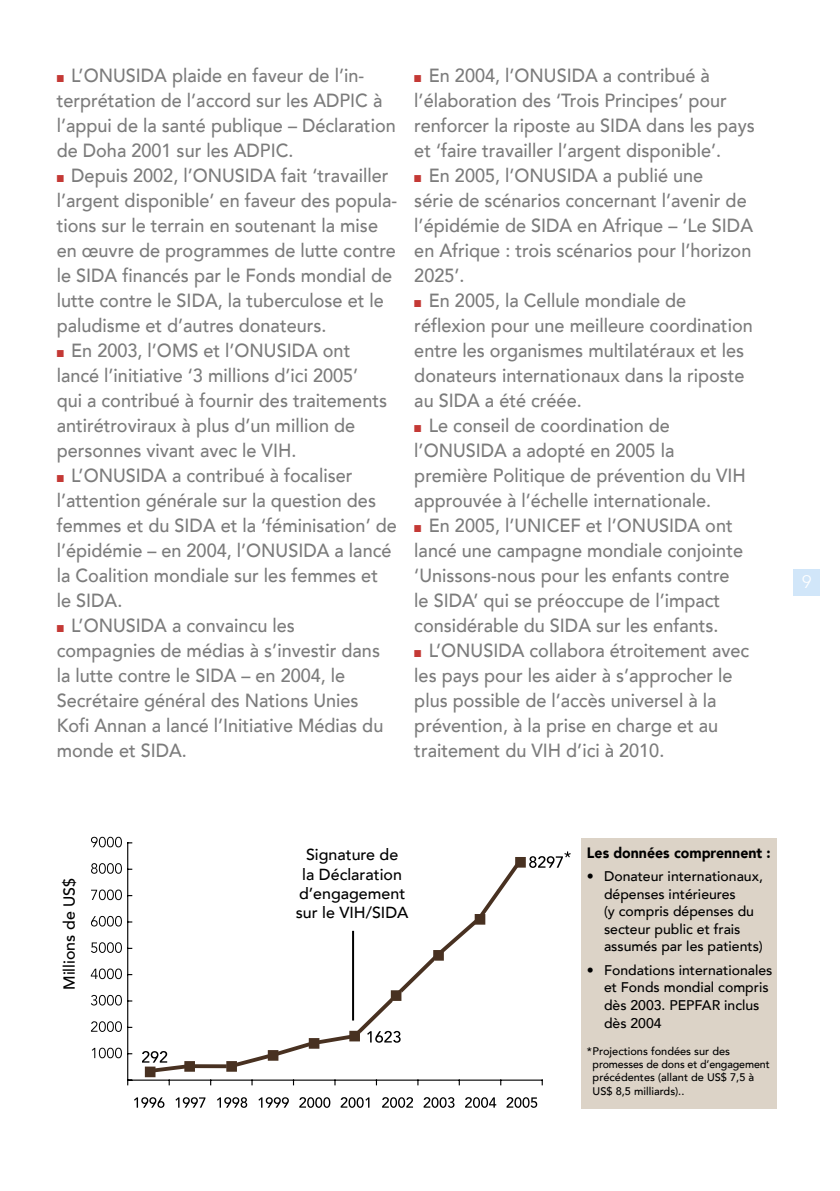
<style>
.page{position:relative;width:840px;height:1191px;background:#fff}
.page>*{position:absolute;margin:0;border:0;box-sizing:border-box;transform-origin:0 0}
.Body_bullet{font:500 19px/25px "Avenir LT";color:#7c7c7c;scale:.95 1}
.t1{font:300 18px "Avenir";color:#fff}
.t2{font:500 16px "Avenir LT";color:#000}
.t3{font:900 15px "Avenir LT";color:#000;scale:.94 1}
.t4{font:500 14px/17.6px "Avenir LT";color:#000}
.t5{font:500 11px/13.2px "Avenir LT";color:#000}
.s1{color:#c43935}
</style>
<div class="page">
<div style="left:581px;top:838px;width:195px;height:271px;background:#dcd3c7"></div>
<hr style="left:127px;top:843px;width:1px;height:237px;background:#000">
<hr style="left:128px;top:1079px;width:414px;height:1px;background:#000">
<svg style="left:127px;top:1079px;width:5px;height:5px"></svg>
<svg style="left:143px;top:865px;width:382px;height:210px"></svg>
<div style="left:144px;top:1067px;width:9px;height:10px;border:2px solid #fff"></div>
<svg style="left:367px;top:1031px;width:33px;height:11px"></svg>
<svg style="left:142px;top:1051px;width:25px;height:11px"></svg>
<svg style="left:92px;top:1047px;width:30px;height:11px"></svg>
<svg style="left:91px;top:1021px;width:31px;height:11px"></svg>
<svg style="left:91px;top:995px;width:31px;height:10px"></svg>
<svg style="left:91px;top:968px;width:31px;height:11px"></svg>
<svg style="left:91px;top:942px;width:31px;height:11px"></svg>
<svg style="left:91px;top:916px;width:31px;height:10px"></svg>
<svg style="left:91px;top:889px;width:31px;height:11px"></svg>
<svg style="left:91px;top:863px;width:31px;height:10px"></svg>
<svg style="left:91px;top:836px;width:31px;height:11px"></svg>
<svg style="left:134px;top:1097px;width:30px;height:10px"></svg>
<svg style="left:175px;top:1097px;width:30px;height:10px"></svg>
<svg style="left:217px;top:1097px;width:30px;height:10px"></svg>
<svg style="left:258px;top:1097px;width:31px;height:10px"></svg>
<svg style="left:299px;top:1097px;width:31px;height:10px"></svg>
<svg style="left:340px;top:1097px;width:29px;height:10px"></svg>
<svg style="left:382px;top:1097px;width:31px;height:10px"></svg>
<svg style="left:423px;top:1097px;width:31px;height:10px"></svg>
<svg style="left:465px;top:1097px;width:31px;height:10px"></svg>
<svg style="left:506px;top:1097px;width:31px;height:10px"></svg>
<svg style="left:529px;top:851px;width:41px;height:17px"></svg>
<div style="left:185px;top:1062px;width:9px;height:8px;background:#483121"></div>
<div style="left:184px;top:1061px;width:11px;height:10px;border:2px solid #483121"></div>
<div style="left:146px;top:1067px;width:8px;height:9px;background:#483121"></div>
<div style="left:145px;top:1066px;width:10px;height:11px;border:2px solid #483121"></div>
<div style="left:227px;top:1062px;width:9px;height:8px;background:#483121"></div>
<div style="left:226px;top:1061px;width:11px;height:10px;border:2px solid #483121"></div>
<div style="left:268px;top:1051px;width:9px;height:8px;background:#483121"></div>
<div style="left:268px;top:1050px;width:10px;height:10px;border:2px solid #483121"></div>
<div style="left:309px;top:1039px;width:9px;height:8px;background:#483121"></div>
<div style="left:308px;top:1038px;width:11px;height:10px;border:2px solid #483121"></div>
<div style="left:350px;top:1031px;width:9px;height:9px;background:#483121"></div>
<div style="left:349px;top:1030px;width:11px;height:11px;border:2px solid #483121"></div>
<div style="left:391px;top:991px;width:9px;height:9px;background:#483121"></div>
<div style="left:390px;top:990px;width:11px;height:11px;border:2px solid #483121"></div>
<div style="left:434px;top:951px;width:8px;height:8px;background:#483121"></div>
<div style="left:433px;top:950px;width:10px;height:10px;border:2px solid #483121"></div>
<div style="left:475px;top:915px;width:9px;height:8px;background:#483121"></div>
<div style="left:474px;top:914px;width:11px;height:10px;border:2px solid #483121"></div>
<div style="left:516px;top:858px;width:8px;height:8px;background:#483121"></div>
<div style="left:515px;top:857px;width:10px;height:10px;border:2px solid #483121"></div>
<hr style="left:352px;top:930px;width:2px;height:90px;background:#000">
<div style="left:792px;top:568px;width:27px;height:27px;background:#d1e6f9"></div>
<p class="Body_bullet" style="left:57px;top:63px;width:358px"><span class="s1">■</span> L’ONUSIDA plaide en faveur de l’in&shy;terprétation de l’accord sur les ADPIC à l’appui de la santé publique – Déclaration de Doha 2001 sur les ADPIC.</p>
<p class="Body_bullet" style="left:57px;top:163px;width:360px"><span class="s1">■</span> Depuis 2002, l’ONUSIDA fait ‘travailler l’argent disponible’ en faveur des popula&shy;tions sur le terrain en soutenant la mise en œuvre de programmes de lutte contre le SIDA financés par le Fonds mondial de lutte contre le SIDA, la tuberculose et le paludisme et d’autres donateurs.</p>
<p class="Body_bullet" style="left:57px;top:338px;width:349px"><span class="s1">■</span> En 2003, l’OMS et l’ONUSIDA ont lancé l’initiative ‘3 millions d’ici 2005’ qui a contribué à fournir des traitements antirétroviraux à plus d’un million de personnes vivant avec le VIH.</p>
<p class="Body_bullet" style="left:57px;top:463px;width:359px"><span class="s1">■</span> L’ONUSIDA a contribué à focaliser l’attention générale sur la question des femmes et du SIDA et la ‘féminisation’ de l’épidémie – en 2004, l’ONUSIDA a lancé la Coalition mondiale sur les femmes et le SIDA.</p>
<p class="Body_bullet" style="left:57px;top:613px;width:345px"><span class="s1">■</span> L’ONUSIDA a convaincu les compagnies de médias à s’investir dans la lutte contre le SIDA – en 2004, le<br>Secrétaire général des Nations Unies<br>Kofi Annan a lancé l’Initiative Médias du monde et SIDA.</p>
<p class="Body_bullet" style="left:414px;top:63px;width:359px"><span class="s1">■</span> En 2004, l’ONUSIDA a contribué à l’élaboration des ‘Trois Principes’ pour renforcer la riposte au SIDA dans les pays et ‘faire travailler l’argent disponible’.</p>
<p class="Body_bullet" style="left:414px;top:163px;width:358px"><span class="s1">■</span> En 2005, l’ONUSIDA a publié une<br>série de scénarios concernant l’avenir de l’épidémie de SIDA en Afrique – ‘Le SIDA en Afrique : trois scénarios pour l’horizon<br>2025’.</p>
<p class="Body_bullet" style="left:414px;top:288px;width:357px"><span class="s1">■</span> En 2005, la Cellule mondiale de réflexion pour une meilleure coordination entre les organismes multilatéraux et les donateurs internationaux dans la riposte au SIDA a été créée.</p>
<p class="Body_bullet" style="left:414px;top:413px;width:350px"><span class="s1">■</span> Le conseil de coordination de l’ONUSIDA a adopté en 2005 la première Politique de prévention du VIH approuvée à l’échelle internationale.</p>
<p class="Body_bullet" style="left:414px;top:513px;width:347px"><span class="s1">■</span> En 2005, l’UNICEF et l’ONUSIDA ont lancé une campagne mondiale conjointe ‘Unissons-nous pour les enfants contre le SIDA’ qui se préoccupe de l’impact considérable du SIDA sur les enfants.</p>
<p class="Body_bullet" style="left:414px;top:638px;width:354px"><span class="s1">■</span> L’ONUSIDA collabora étroitement avec les pays pour les aider à s’approcher le plus possible de l’accès universel à la prévention, à la prise en charge et au traitement du VIH d’ici à 2010.</p>
<p class="t1" style="left:801px;top:571px;width:11px">9</p>
<p class="t2" style="left:60px;top:990px;width:113px;rotate:-90deg">Millions de US$</p>
<p class="t2" style="left:306px;top:845px;width:94px">Signature de</p>
<p class="t2" style="left:302px;top:865px;width:101px">la Déclaration</p>
<p class="t2" style="left:299px;top:884px;width:108px">d’engagement</p>
<p class="t2" style="left:295px;top:903px;width:114px">sur le VIH/SIDA</p>
<p class="t3" style="left:586px;top:843px;width:197px">Les données comprennent :</p>
<p class="t4" style="left:603px;top:867px;width:160px;text-indent:-17px">• Donateur internationaux, dépenses intérieures<br>(y compris dépenses du secteur public et frais assumés par les patients)</p>
<p class="t4" style="left:603px;top:961px;width:170px;text-indent:-17px">• Fondations internationales et Fonds mondial compris dès 2003. PEPFAR inclus dès 2004</p>
<p class="t5" style="left:592px;top:1044px;width:178px;text-indent:-6px">* Projections fondées sur des promesses de dons et d’engagement précédentes (allant de US$ 7,5 à<br>US$ 8,5 milliards)..</p>
</div>
